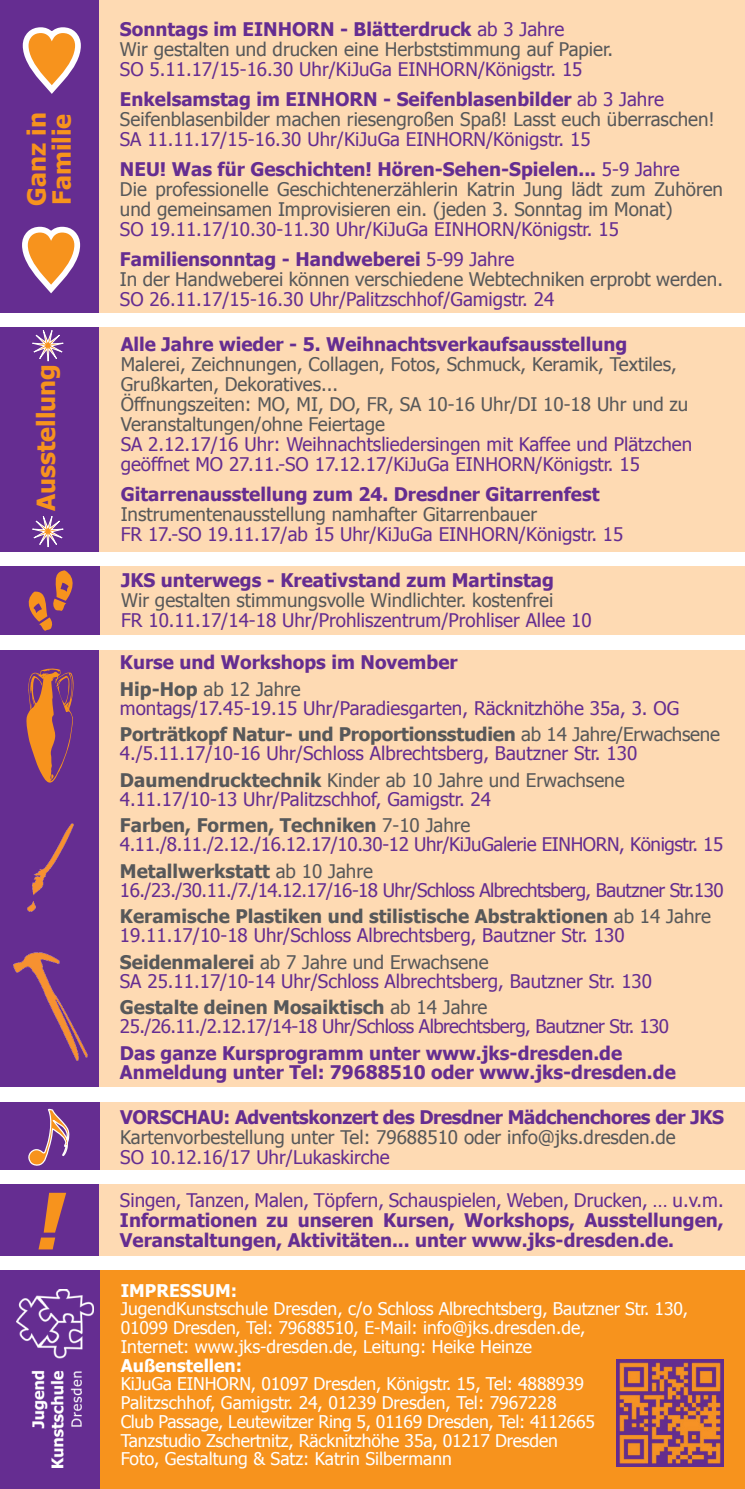
<style>
.page{position:relative;width:745px;height:1489px;background:#fff}
.page>*{position:absolute;margin:0;border:0;box-sizing:border-box;transform-origin:0 0}
.t1{font:italic 80.75px "Unfug Large";color:#f7931d}
.t2{font:700 25px/25px "Tahoma";color:#f7931d}
.t3{font:18.75px/26.5px "Tahoma";color:#652d91}
.t4{font:18.75px/20px "Tahoma";color:#57585a}
.t5{font:700 18.75px/26.5px "Tahoma";color:#652d91}
.t6{font:18.75px/26.5px "Tahoma";letter-spacing:-.03em;color:#652d91}
.t7{font:18.75px/26.5px "Tahoma";letter-spacing:-.02em;color:#652d91}
.t8{font:700 18.75px "Tahoma";letter-spacing:-.02em;color:#652d91}
.t9{font:17.5px/18.8px "Tahoma";letter-spacing:-.01em;color:#fff}
.t10{font:700 17.5px "Tahoma";color:#fff}
.s1{font-weight:700;color:#652d91}
.s2{color:#652d91}
.s3{font-weight:700}
.s4{color:#57585a}
.s5{font-weight:400;color:#57585a}
.s6{font-weight:700;color:#57585a}
</style>
<div class="page">
<div style="left:0;top:1184px;width:744px;height:71px;background:#fedab3"></div>
<div style="left:0;top:1184px;width:99px;height:71px;background:#652d91"></div>
<div style="left:0;top:1102px;width:744px;height:68px;background:#fedab3"></div>
<div style="left:0;top:1102px;width:99px;height:68px;background:#652d91"></div>
<svg style="left:28px;top:1108px;width:42px;height:58px"></svg>
<div style="left:0;top:0;width:744px;height:312px;background:#fedab3"></div>
<div style="left:0;top:0;width:99px;height:312px;background:#652d91"></div>
<div style="left:21px;top:1269px;width:723px;height:219px;background:#f7931d"></div>
<div style="left:0;top:1269px;width:99px;height:219px;background:#652d91"></div>
<img style="left:16px;top:1289px;width:78px;height:178px">
<img style="left:616px;top:1359px;width:107px;height:107px">
<div style="left:0;top:650px;width:744px;height:436px;background:#fedab3"></div>
<div style="left:0;top:650px;width:99px;height:436px;background:#652d91"></div>
<svg style="left:26px;top:668px;width:47px;height:115px"></svg>
<div style="left:0;top:566px;width:744px;height:68px;background:#fedab3"></div>
<div style="left:0;top:566px;width:99px;height:68px;background:#652d91"></div>
<svg style="left:28px;top:570px;width:45px;height:60px"></svg>
<div style="left:22px;top:327px;width:722px;height:224px;background:#fedab3"></div>
<div style="left:0;top:327px;width:99px;height:224px;background:#652d91"></div>
<svg style="left:32px;top:330px;width:32px;height:32px"></svg>
<svg style="left:28px;top:516px;width:40px;height:36px"></svg>
<img style="left:14px;top:952px;width:73px;height:107px">
<img style="left:27px;top:823px;width:46px;height:88px">
<svg style="left:22px;top:27px;width:59px;height:67px"></svg>
<svg style="left:22px;top:226px;width:59px;height:68px"></svg>
<h2 class="t2" style="left:23px;top:206px;width:95px;rotate:-90deg">Ganz in<br>Familie</h2>
<h2 class="t2" style="left:32px;top:511px;width:148px;rotate:-90deg">Ausstellung</h2>
<h1 class="t1" style="left:28px;top:1172px;width:36px">!</h1>
<p class="t4" style="left:120px;top:18px;width:494px"><span class="s1">Sonntags im EINHORN - Blätterdruck</span> <span class="s2">ab 3 Jahre<br></span>Wir gestalten und drucken eine Herbststimmung auf Papier.</p>
<p class="t3" style="left:120px;top:53px;width:545px;line-height:30px">SO 5.11.17/15-16.30 Uhr/KiJuGa EINHORN/Königstr. 15<br><span class="s3">Enkelsamstag im EINHORN - Seifenblasenbilder</span> ab 3 Jahre</p>
<p class="t4" style="left:120px;top:108px;width:596px">Seifenblasenbilder machen riesengroßen Spaß! Lasst euch überraschen!</p>
<p class="t3" style="left:120px;top:123px;width:561px;line-height:30px">SA 11.11.17/15-16.30 Uhr/KiJuGa EINHORN/Königstr. 15<br><span class="s3">NEU! Was für Geschichten! Hören-Sehen-Spielen...</span> 5-9 Jahre</p>
<p class="t4" style="left:120px;top:178px;width:604px">Die professionelle Geschichtenerzählerin Katrin Jung lädt zum Zuhören und gemeinsamen Improvisieren ein. (jeden 3. Sonntag im Monat)</p>
<p class="t3" style="left:120px;top:213px;width:500px;line-height:30px">SO 19.11.17/10.30-11.30 Uhr/KiJuGa EINHORN/Königstr. 15<br><span class="s3">Familiensonntag - Handweberei</span> 5-99 Jahre</p>
<p class="t4" style="left:120px;top:268px;width:604px">In der Handweberei können verschiedene Webtechniken erprobt werden.</p>
<p class="t3" style="left:120px;top:285px;width:435px">SO 26.11.17/15-16.30 Uhr/Palitzschhof/Gamigstr. 24</p>
<p class="t5" style="left:121px;top:329px;width:507px">Alle Jahre wieder - 5. Weihnachtsverkaufsausstellung</p>
<p class="t4" style="left:121px;top:353px;width:569px">Malerei, Zeichnungen, Collagen, Fotos, Schmuck, Keramik, Textiles, Grußkarten, Dekoratives...<br>Öffnungszeiten: MO, MI, DO, FR, SA 10-16 Uhr/DI 10-18 Uhr und zu Veranstaltungen/ohne Feiertage</p>
<p class="t3" style="left:121px;top:433px;width:572px;line-height:20px">SA 2.12.17/16 Uhr: Weihnachtsliedersingen mit Kaffee und Plätzchen geöffnet MO 27.11.-SO 17.12.17/KiJuGa EINHORN/Königstr. 15</p>
<p class="t5" style="left:121px;top:479px;width:480px">Gitarrenausstellung zum 24. Dresdner Gitarrenfest</p>
<p class="t4" style="left:121px;top:503px;width:417px">Instrumentenausstellung namhafter Gitarrenbauer</p>
<p class="t3" style="left:121px;top:520px;width:504px">FR 17.-SO 19.11.17/ab 15 Uhr/KiJuGa EINHORN/Königstr. 15</p>
<p class="t5" style="left:121px;top:566px;width:434px">JKS unterwegs - Kreativstand zum Martinstag</p>
<p class="t4" style="left:121px;top:589px;width:433px">Wir gestalten stimmungsvolle Windlichter. kostenfrei</p>
<p class="t3" style="left:121px;top:606px;width:472px">FR 10.11.17/14-18 Uhr/Prohliszentrum/Prohliser Allee 10</p>
<p class="t5" style="left:120px;top:648px;width:339px">Kurse und Workshops im November<br><span class="s4">Hip-Hop</span> <span class="s5">ab 12 Jahre</span></p>
<p class="t3" style="left:120px;top:694px;width:601px">montags/17.45-19.15 Uhr/Paradiesgarten, Räcknitzhöhe 35a, 3. OG<br><span class="s6">Porträtkopf Natur- und Proportionsstudien</span> <span class="s4">ab 14 Jahre/Erwachsene</span></p>
<p class="t3" style="left:120px;top:739px;width:518px">4./5.11.17/10-16 Uhr/Schloss Albrechtsberg, Bautzner Str. 130<br><span class="s6">Daumendrucktechnik</span> <span class="s4">Kinder ab 10 Jahre und Erwachsene</span></p>
<p class="t3" style="left:120px;top:785px;width:372px">4.11.17/10-13 Uhr/Palitzschhof, Gamigstr. 24<br><span class="s6">Farben, Formen, Techniken</span> <span class="s4">7-10 Jahre</span></p>
<p class="t7" style="left:120px;top:830px;width:604px">4.11./8.11./2.12./16.12.17/10.30-12 Uhr/KiJuGalerie EINHORN, Königstr. 15<br><span class="s6">Metallwerkstatt</span> <span class="s4">ab 10 Jahre</span></p>
<p class="t6" style="left:120px;top:875px;width:605px">16./23./30.11./7./14.12.17/16-18 Uhr/Schloss Albrechtsberg, Bautzner Str.130<br><span class="s6">Keramische Plastiken und stilistische Abstraktionen</span> <span class="s4">ab 14 Jahre</span></p>
<p class="t3" style="left:120px;top:921px;width:506px">19.11.17/10-18 Uhr/Schloss Albrechtsberg, Bautzner Str. 130<br><span class="s6">Seidenmalerei</span> <span class="s4">ab 7 Jahre und Erwachsene</span></p>
<p class="t3" style="left:120px;top:966px;width:533px">SA 25.11.17/10-14 Uhr/Schloss Albrechtsberg, Bautzner Str. 130<br><span class="s6">Gestalte deinen Mosaiktisch</span> <span class="s4">ab 14 Jahre</span></p>
<p class="t6" style="left:120px;top:1012px;width:550px">25./26.11./2.12.17/14-18 Uhr/Schloss Albrechtsberg, Bautzner Str. 130</p>
<p class="t5" style="left:120px;top:1042px;width:557px;line-height:19px">Das ganze Kursprogramm unter www.jks-dresden.de<br>Anmeldung unter Tel: 79688510 oder www.jks-dresden.de</p>
<p class="t8" style="left:120px;top:1104px;width:604px">VORSCHAU: Adventskonzert des Dresdner Mädchenchores der JKS</p>
<p class="t4" style="left:120px;top:1126px;width:556px">Kartenvorbestellung unter Tel: 79688510 oder info@jks.dresden.de</p>
<p class="t3" style="left:120px;top:1143px;width:271px">SO 10.12.16/17 Uhr/Lukaskirche</p>
<p class="t3" style="left:120px;top:1186px;width:605px">Singen, Tanzen, Malen, Töpfern, Schauspielen, Weben, Drucken, … u.v.m.</p>
<p class="t5" style="left:120px;top:1206px;width:605px">Informationen zu unseren Kursen, Workshops, Ausstellungen,</p>
<p class="t5" style="left:120px;top:1226px;width:555px">Veranstaltungen, Aktivitäten... unter www.jks-dresden.de.</p>
<p class="t10" style="left:121px;top:1277px;width:118px">IMPRESSUM:</p>
<p class="t9" style="left:121px;top:1298px;width:568px">JugendKunstschule Dresden, c/o Schloss Albrechtsberg, Bautzner Str. 130,<br>01099 Dresden, Tel: 79688510, E-Mail: info@jks.dresden.de,<br>Internet: www.jks-dresden.de, Leitung: Heike Heinze</p>
<p class="t10" style="left:121px;top:1352px;width:123px">Außenstellen:</p>
<p class="t9" style="left:121px;top:1373px;width:475px">KiJuGa EINHORN, 01097 Dresden, Königstr. 15, Tel: 4888939<br>Palitzschhof, Gamigstr. 24, 01239 Dresden, Tel: 7967228<br>Club Passage, Leutewitzer Ring 5, 01169 Dresden, Tel: 4112665<br>Tanzstudio Zschertnitz, Räcknitzhöhe 35a, 01217 Dresden Foto, Gestaltung &amp; Satz: Katrin Silbermann</p>
</div>
